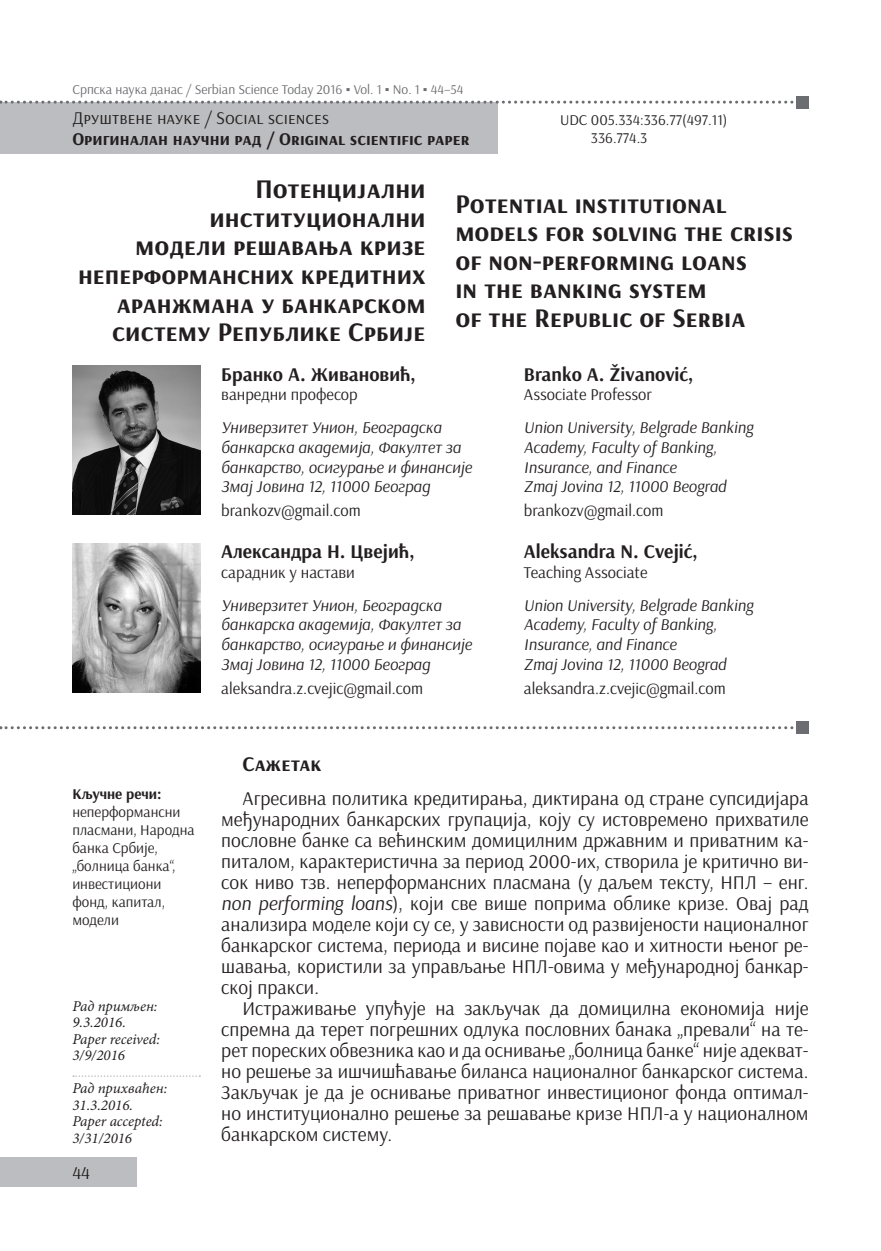
<style>
.page{position:relative;width:881px;height:1251px;background:#fff}
.page>*{position:absolute;margin:0;border:0;box-sizing:border-box;transform-origin:0 0}
.t1{font:700 27px/28.5px "Arsenal";color:#231f20;text-align:right}
.t2{font:700 21px "Arsenal";color:#231f20}
.t3{font:19.5px/21px "Arsenal";color:#231f20;text-align:justify}
.t4{font:700 19.5px "Arsenal";color:#231f20}
.t5{font:700 18px "Arsenal";color:#231f20}
.t6{font:18px "Arsenal";color:#231f20}
.t7{font:italic 16.5px/19.8px "Arsenal";color:#231f20}
.t8{font:16.5px "Arsenal";color:#231f20}
.t9{font:15px/18px "Arsenal";color:#231f20}
.t10{font:italic 15px/16.5px "Minion Pro";letter-spacing:-.005em;color:#231f20}
.t11{font:700 15px "Arsenal";color:#231f20}
.t12{font:13.5px "Arsenal";color:#6c6d70}
.s1{font-family:"Times New Roman"}
.s2{font-style:italic}
</style>
<div class="page">
<div style="left:0;top:1157px;width:136px;height:29px;background:#bcbdc0"></div>
<img style="left:72px;top:366px;width:128px;height:148px">
<img style="left:72px;top:543px;width:128px;height:149px">
<div style="left:0;top:102px;width:497px;height:51px;background:#bcbdc0"></div>
<svg style="left:0;top:726px;width:794px;height:3px"></svg>
<div style="left:796px;top:721px;width:12px;height:12px;background:#6c6d70"></div>
<svg style="left:0;top:101px;width:794px;height:3px"></svg>
<div style="left:796px;top:96px;width:12px;height:12px;background:#6c6d70"></div>
<svg style="left:73px;top:1075px;width:127px;height:1px"></svg>
<p class="t12" style="left:72px;top:81px;width:392px">Српска наука данас / Serbian Science Today 2016 <span class="s1">▪</span> Vol. 1 <span class="s1">▪</span> No. 1 <span class="s1">▪</span> 44–54</p>
<p class="t6" style="left:72px;top:106px;width:258px">Друштвене науке / Social sciences</p>
<p class="t5" style="left:72px;top:128px;width:398px">Оригиналан научни рад / Original scientific paper</p>
<p class="t9" style="left:590px;top:111px;width:138px;text-indent:-31px">UDC 005.334:336.77(497.11)<br>336.774.3</p>
<h1 class="t1" style="left:78px;top:176px;width:349px">Потенцијални институционални<br>модели решавања кризе неперформансних кредитних аранжмана у банкарском систему Републике Србије</h1>
<h1 class="t1" style="left:455px;top:190px;width:339px;text-align:left">Potential institutional models for solving the crisis of non-performing loans<br>in the banking system<br>of the Republic of Serbia</h1>
<p class="t11" style="left:72px;top:784px;width:91px">Кључне речи:</p>
<p class="t9" style="left:72px;top:802px;width:124px">неперформансни пласмани, Народна банка Србије, „болница банка“, инвестициони фонд, капитал, модели</p>
<p class="t10" style="left:72px;top:997px;width:89px">Рад примљен:<br>9.3.2016.<br>Paper received:<br>3/9/2016</p>
<p class="t10" style="left:72px;top:1080px;width:96px">Рад прихваћен:<br>31.3.2016.<br>Paper accepted:<br>3/31/2016</p>
<p class="t6" style="left:72px;top:1161px;width:19px">44</p>
<p class="t4" style="left:221px;top:362px;width:196px">Бранко А. Живановић,</p>
<p class="t8" style="left:221px;top:384px;width:138px">ванредни професор</p>
<p class="t7" style="left:221px;top:417px;width:252px">Универзитет Унион, Београдска банкарска академија, Факултет за банкарство, осигурање и финансије<br>Змај Јовина 12, 11000 Београд</p>
<p class="t8" style="left:221px;top:500px;width:141px">brankozv@gmail.com</p>
<p class="t4" style="left:221px;top:539px;width:195px">Александра Н. Цвејић,</p>
<p class="t8" style="left:221px;top:562px;width:135px">сарадник у настави</p>
<p class="t7" style="left:221px;top:595px;width:252px">Универзитет Унион, Београдска банкарска академија, Факултет за банкарство, осигурање и финансије<br>Змај Јовина 12, 11000 Београд</p>
<p class="t8" style="left:221px;top:678px;width:203px">aleksandra.z.cvejic@gmail.com</p>
<p class="t4" style="left:523px;top:362px;width:171px">Branko А. Živanović,</p>
<p class="t8" style="left:523px;top:384px;width:129px">Associate Professor</p>
<p class="t7" style="left:523px;top:417px;width:231px">Union University, Belgrade Banking<br>Academy, Faculty of Banking,<br>Insurance, and Finance<br>Zmaj Jovina 12, 11000 Beograd</p>
<p class="t8" style="left:523px;top:500px;width:141px">brankozv@gmail.com</p>
<p class="t4" style="left:523px;top:539px;width:175px">Aleksandra N. Cvejić,</p>
<p class="t8" style="left:523px;top:562px;width:125px">Teaching Associate</p>
<p class="t7" style="left:523px;top:595px;width:231px">Union University, Belgrade Banking<br>Academy, Faculty of Banking,<br>Insurance, and Finance<br>Zmaj Jovina 12, 11000 Beograd</p>
<p class="t8" style="left:523px;top:678px;width:203px">aleksandra.z.cvejic@gmail.com</p>
<p class="t2" style="left:242px;top:751px;width:80px">Сажетак</p>
<p class="t3" style="left:221px;top:788px;width:588px;text-indent:21px">Агресивнa политикa кредитирања, диктирана од стране супсидијара међународних банкарских групација, коју су истовремено прихватиле пословне банке са већинским домицилним државним и приватним ка&shy;питалом, кaрактеристична за период 2000-их, створила је критично ви&shy;сок ниво тзв. неперформансних пласмана (у даљем тексту, НПЛ – енг. <span class="s2">non performing loans</span>), који све више поприма облике кризе. Овај рад анализира моделе који су се, у зависности од развијености националног банкарског система, периода и висине појаве као и хитности њеног ре&shy;шавања, користили за управљање НПЛ-овима у међународној банкар&shy;ској пракси.</p>
<p class="t3" style="left:221px;top:998px;width:588px;text-indent:21px">Истраживање упућује на закључак да домицилна економија није спремна да терет погрешних одлука пословних банака „превали“ на те&shy;рет пореских обвезника као и да оснивање „болница банке“ није адекват&shy;но решење за ишчишћавање биланса националног банкарског система.<br>Закључак је да је оснивање приватног инвестиционог фонда оптимал&shy;но институционално решење за решавање кризе НПЛ-а у националном банкарском систему.</p>
</div>
